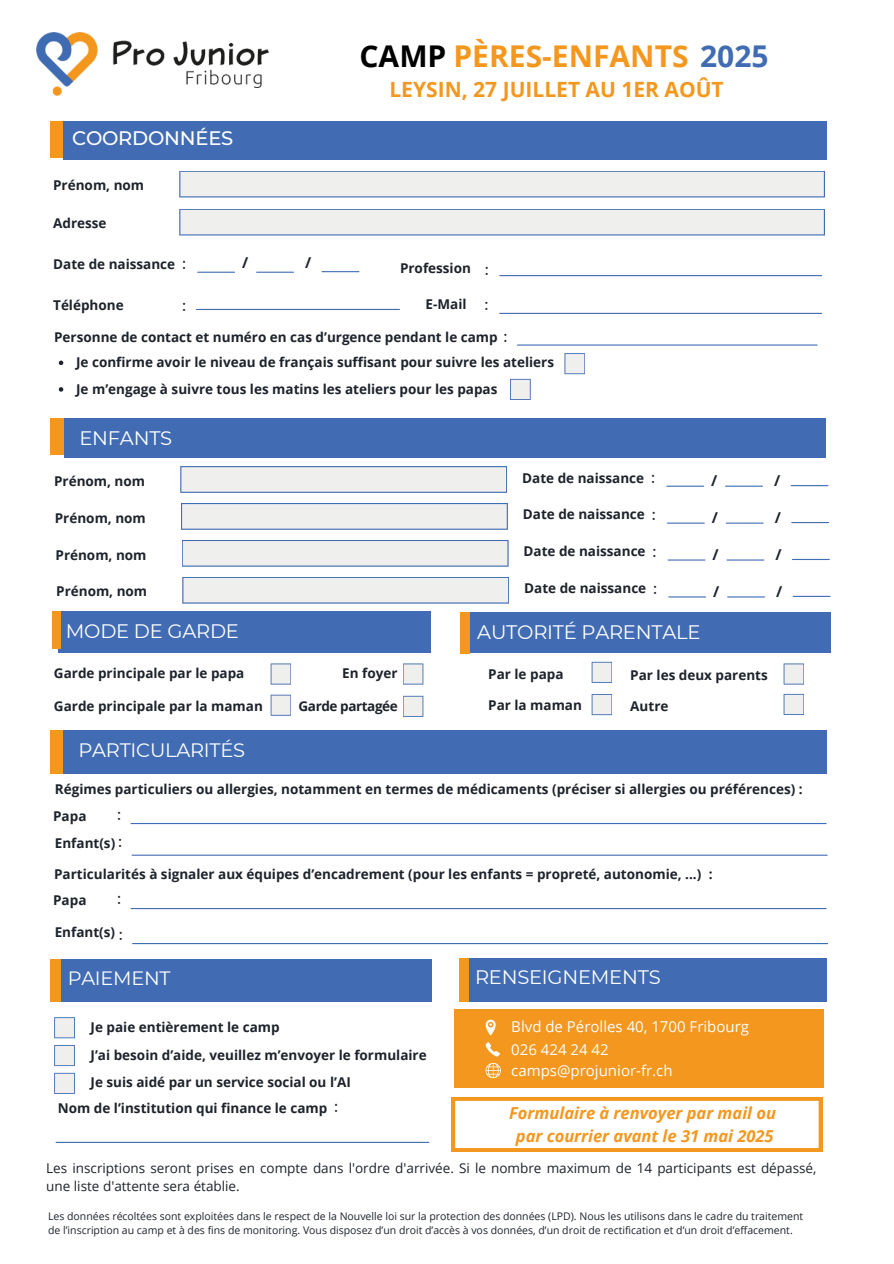
<style>
.page{position:relative;width:894px;height:1264px;background:#fff}
.page>*{position:absolute;margin:0;border:0;box-sizing:border-box;transform-origin:0 0}
.t1{font:700 30px "Open Sans";color:#f4971e}
.t2{font:700 21px "Open Sans";color:#f3971e}
.t3{font:19.5px "Montserrat";letter-spacing:-.01em;color:#fff}
.t4{font:500 19.5px "Montserrat";letter-spacing:-.01em;color:#fff}
.t5{font:19.35px "Montserrat";letter-spacing:-.01em;color:#fff}
.t6{font:italic 700 16.5px/22.5px "Open Sans";color:#f4971e;text-align:center}
.t7{font:15px "Open Sans";color:#fff}
.t8{font:500 15px "Montserrat";color:#1e232b}
.t9{font:700 15px "Open Sans";color:#1e232b}
.t10{font:700 13.5px "Open Sans";color:#1e232b}
.t11{font:13.5px/18px "Open Sans";color:#1e232b}
.t12{font:700 13.5px "Open Sans";letter-spacing:-.03em;color:#1e232b}
.t13{font:10.5px/14px "Open Sans";color:#1e232b}
.s1{color:#000}
.s2{color:#416cb3}
.s3{font-family:"Montserrat";font-weight:500;font-size:15px}
</style>
<div class="page">
<div style="left:50px;top:121px;width:20px;height:36px;background:#f3971e"></div>
<div style="left:63px;top:121px;width:763px;height:38px;background:#416cb3"></div>
<div style="left:50px;top:418px;width:14px;height:36px;background:#f3971e"></div>
<div style="left:64px;top:418px;width:761px;height:39px;background:#416cb3"></div>
<hr style="left:499px;top:313px;width:322px;height:1px;background:#416cb3">
<hr style="left:196px;top:309px;width:203px;height:1px;background:#416cb3">
<hr style="left:499px;top:275px;width:322px;height:1px;background:#416cb3">
<hr style="left:198px;top:272px;width:36px;height:1px;background:#416cb3">
<svg style="left:179px;top:171px;width:645px;height:26px;background:#e4e7e9"></svg>
<svg style="left:179px;top:209px;width:645px;height:26px;background:#e4e7e9"></svg>
<svg style="left:564px;top:353px;width:21px;height:21px"></svg>
<img style="left:36px;top:33px;width:232px;height:63px">
<div style="left:58px;top:611px;width:373px;height:42px;background:#416cb3"></div>
<div style="left:53px;top:611px;width:8px;height:38px;background:#f3971e"></div>
<div style="left:453px;top:1009px;width:370px;height:78px;background:#f3971e"></div>
<svg style="left:485px;top:1019px;width:10px;height:16px"></svg>
<svg style="left:485px;top:1042px;width:15px;height:14px"></svg>
<svg style="left:485px;top:1062px;width:15px;height:16px"></svg>
<hr style="left:256px;top:272px;width:37px;height:1px;background:#416cb3">
<hr style="left:322px;top:271px;width:37px;height:1px;background:#416cb3">
<svg style="left:180px;top:466px;width:327px;height:27px;background:#dfe3e7"></svg>
<hr style="left:666px;top:485px;width:37px;height:2px;background:#416cb3">
<hr style="left:725px;top:485px;width:37px;height:2px;background:#416cb3">
<hr style="left:790px;top:485px;width:37px;height:1px;background:#416cb3">
<svg style="left:181px;top:503px;width:326px;height:27px;background:#dfe3e7"></svg>
<hr style="left:667px;top:522px;width:37px;height:1px;background:#416cb3">
<hr style="left:726px;top:522px;width:37px;height:1px;background:#416cb3">
<hr style="left:791px;top:522px;width:37px;height:1px;background:#416cb3">
<svg style="left:182px;top:540px;width:326px;height:26px;background:#e4e6e9"></svg>
<hr style="left:668px;top:559px;width:36px;height:1px;background:#416cb3">
<hr style="left:726px;top:559px;width:37px;height:1px;background:#416cb3">
<hr style="left:792px;top:559px;width:37px;height:1px;background:#416cb3">
<svg style="left:182px;top:577px;width:327px;height:26px;background:#e4e6e9"></svg>
<hr style="left:668px;top:596px;width:37px;height:1px;background:#416cb3">
<hr style="left:727px;top:596px;width:37px;height:1px;background:#416cb3">
<hr style="left:792px;top:596px;width:37px;height:1px;background:#416cb3">
<div style="left:50px;top:730px;width:18px;height:43px;background:#f3971e"></div>
<div style="left:63px;top:730px;width:763px;height:43px;background:#416cb3"></div>
<hr style="left:131px;top:823px;width:694px;height:1px;background:#416cb3">
<hr style="left:132px;top:854px;width:694px;height:1px;background:#416cb3">
<hr style="left:131px;top:908px;width:694px;height:1px;background:#416cb3">
<hr style="left:133px;top:943px;width:694px;height:1px;background:#416cb3">
<hr style="left:56px;top:1141px;width:372px;height:1px;background:#416cb3">
<div style="left:470px;top:612px;width:360px;height:41px;background:#416cb3"></div>
<svg style="left:510px;top:379px;width:20px;height:21px"></svg>
<svg style="left:54px;top:1017px;width:21px;height:21px"></svg>
<div style="left:460px;top:612px;width:10px;height:41px;background:#f3971e"></div>
<div style="left:60px;top:958px;width:371px;height:43px;background:#416cb3"></div>
<div style="left:50px;top:958px;width:10px;height:43px;background:#f3971e"></div>
<div style="left:468px;top:957px;width:358px;height:44px;background:#416cb3"></div>
<div style="left:458px;top:957px;width:10px;height:44px;background:#f3971e"></div>
<svg style="left:54px;top:1045px;width:21px;height:21px"></svg>
<svg style="left:54px;top:1072px;width:21px;height:21px"></svg>
<svg style="left:270px;top:663px;width:21px;height:21px"></svg>
<svg style="left:270px;top:694px;width:21px;height:21px"></svg>
<svg style="left:403px;top:663px;width:20px;height:21px"></svg>
<svg style="left:403px;top:695px;width:20px;height:22px"></svg>
<svg style="left:591px;top:661px;width:21px;height:22px"></svg>
<svg style="left:591px;top:694px;width:21px;height:21px"></svg>
<svg style="left:783px;top:663px;width:21px;height:21px"></svg>
<svg style="left:783px;top:694px;width:21px;height:21px"></svg>
<hr style="left:517px;top:344px;width:300px;height:1px;background:#416cb3">
<svg style="left:451px;top:1097px;width:370px;height:54px"></svg>
<svg style="left:59px;top:360px;width:4px;height:5px"></svg>
<svg style="left:59px;top:387px;width:4px;height:4px"></svg>
<h6 class="t1" style="left:359px;top:35px;width:410px"><span class="s1">CAMP</span> PÈRES-ENFANTS <span class="s2">2025</span></h6>
<h6 class="t4" style="left:72px;top:126px;width:163px">COORDONNÉES</h6>
<p class="t10" style="left:53px;top:176px;width:92px">Prénom, nom</p>
<p class="t2" style="left:389px;top:74px;width:336px">LEYSIN, 27 JUILLET AU 1ER AOÛT</p>
<p class="t10" style="left:53px;top:214px;width:55px">Adresse</p>
<p class="t10" style="left:53px;top:254px;width:123px">Date de naissance</p>
<p class="t10" style="left:53px;top:296px;width:72px">Téléphone</p>
<p class="t8" style="left:182px;top:255px;width:5px">:</p>
<h6 class="t9" style="left:242px;top:252px;width:8px">/</h6>
<p class="t9" style="left:305px;top:252px;width:8px">/</p>
<p class="t10" style="left:400px;top:258px;width:72px">Profession</p>
<p class="t8" style="left:485px;top:260px;width:5px">:</p>
<h6 class="t10" style="left:425px;top:294px;width:42px">E-Mail</h6>
<p class="t8" style="left:182px;top:296px;width:5px">:</p>
<p class="t8" style="left:484px;top:295px;width:5px">:</p>
<p class="t10" style="left:54px;top:327px;width:445px">Personne de contact et numéro en cas d’urgence pendant le camp</p>
<h3 class="t8" style="left:504px;top:327px;width:5px">:</h3>
<p class="t10" style="left:76px;top:353px;width:479px">Je confirme avoir le niveau de français suffisant pour suivre les ateliers</p>
<p class="t10" style="left:76px;top:379px;width:422px">Je m’engage à suivre tous les matins les ateliers pour les papas</p>
<p class="t3" style="left:79px;top:425px;width:94px">ENFANTS</p>
<h1 class="t10" style="left:54px;top:471px;width:92px">Prénom, nom</h1>
<h2 class="t10" style="left:522px;top:468px;width:123px">Date de naissance</h2>
<h6 class="t8" style="left:651px;top:468px;width:5px">:</h6>
<h2 class="t9" style="left:711px;top:470px;width:8px">/</h2>
<h6 class="t9" style="left:774px;top:470px;width:8px">/</h6>
<p class="t10" style="left:55px;top:508px;width:92px">Prénom, nom</p>
<p class="t10" style="left:522px;top:505px;width:123px">Date de naissance</p>
<h6 class="t8" style="left:652px;top:505px;width:5px">:</h6>
<p class="t9" style="left:711px;top:507px;width:8px">/</p>
<p class="t9" style="left:774px;top:507px;width:8px">/</p>
<p class="t10" style="left:55px;top:545px;width:92px">Prénom, nom</p>
<p class="t10" style="left:523px;top:542px;width:123px">Date de naissance</p>
<p class="t8" style="left:652px;top:542px;width:5px">:</p>
<h6 class="t9" style="left:712px;top:544px;width:8px">/</h6>
<p class="t9" style="left:775px;top:544px;width:8px">/</p>
<h6 class="t10" style="left:56px;top:582px;width:92px">Prénom, nom</h6>
<p class="t10" style="left:524px;top:579px;width:123px">Date de naissance</p>
<h6 class="t8" style="left:653px;top:579px;width:5px">:</h6>
<p class="t9" style="left:713px;top:581px;width:8px">/</p>
<p class="t9" style="left:776px;top:581px;width:8px">/</p>
<h6 class="t3" style="left:66px;top:619px;width:174px">MODE DE GARDE</h6>
<p class="t10" style="left:54px;top:664px;width:192px">Garde principale par le papa</p>
<h6 class="t10" style="left:54px;top:696px;width:210px">Garde principale par la maman</h6>
<p class="t5" style="left:78px;top:738px;width:168px">PARTICULARITÉS</p>
<p class="t10" style="left:342px;top:664px;width:57px">En foyer</p>
<p class="t12" style="left:298px;top:696px;width:101px">Garde partagée</p>
<h6 class="t3" style="left:477px;top:620px;width:224px">AUTORITÉ PARENTALE</h6>
<p class="t10" style="left:488px;top:664px;width:77px">Par le papa</p>
<h6 class="t10" style="left:488px;top:695px;width:95px">Par la maman</h6>
<p class="t10" style="left:630px;top:665px;width:139px">Par les deux parents</p>
<h6 class="t10" style="left:630px;top:696px;width:40px">Autre</h6>
<p class="t10" style="left:55px;top:779px;width:749px">Régimes particuliers ou allergies, notamment en termes de médicaments (préciser si allergies ou préférences) :</p>
<p class="t10" style="left:53px;top:806px;width:35px">Papa</p>
<p class="t8" style="left:117px;top:805px;width:5px">:</p>
<p class="t10" style="left:55px;top:833px;width:62px">Enfant(s)</p>
<p class="t8" style="left:118px;top:832px;width:5px">:</p>
<p class="t10" style="left:54px;top:864px;width:659px">Particularités à signaler aux équipes d’encadrement (pour les enfants = propreté, autonomie, ...) :</p>
<h3 class="t10" style="left:53px;top:890px;width:35px">Papa</h3>
<h3 class="t8" style="left:117px;top:889px;width:5px">:</h3>
<h6 class="t10" style="left:55px;top:922px;width:69px">Enfant(s) <span class="s3">:</span></h6>
<p class="t5" style="left:68px;top:966px;width:104px">PAIEMENT</p>
<p class="t3" style="left:475px;top:965px;width:187px">RENSEIGNEMENTS</p>
<h6 class="t10" style="left:91px;top:1017px;width:190px">Je paie entièrement le camp</h6>
<h6 class="t10" style="left:91px;top:1045px;width:337px">J’ai besoin d’aide, veuillez m’envoyer le formulaire</h6>
<h6 class="t10" style="left:91px;top:1072px;width:262px">Je suis aidé par un service social ou l’AI</h6>
<h6 class="t10" style="left:58px;top:1098px;width:271px">Nom de l’institution qui finance le camp</h6>
<h6 class="t8" style="left:334px;top:1097px;width:5px">:</h6>
<p class="t7" style="left:511px;top:1016px;width:239px">Blvd de Pérolles 40, 1700 Fribourg</p>
<h1 class="t7" style="left:511px;top:1038px;width:99px">026 424 24 42</h1>
<h1 class="t7" style="left:511px;top:1060px;width:163px">camps@projunior-fr.ch</h1>
<h6 class="t6" style="left:509px;top:1101px;width:268px">Formulaire à renvoyer par mail ou par courrier avant le 31 mai 2025</h6>
<h6 class="t11" style="left:46px;top:1158px;width:771px">Les inscriptions seront prises en compte dans l'ordre d'arrivée. Si le nombre maximum de 14 participants est dépassé, une liste d'attente sera établie.</h6>
<h3 class="t13" style="left:48px;top:1208px;width:756px">Les données récoltées sont exploitées dans le respect de la Nouvelle loi sur la protection des données (LPD). Nous les utilisons dans le cadre du traitement de l’inscription au camp et à des fins de monitoring. Vous disposez d’un droit d’accès à vos données, d’un droit de rectification et d’un droit d’effacement.</h3>
</div>
